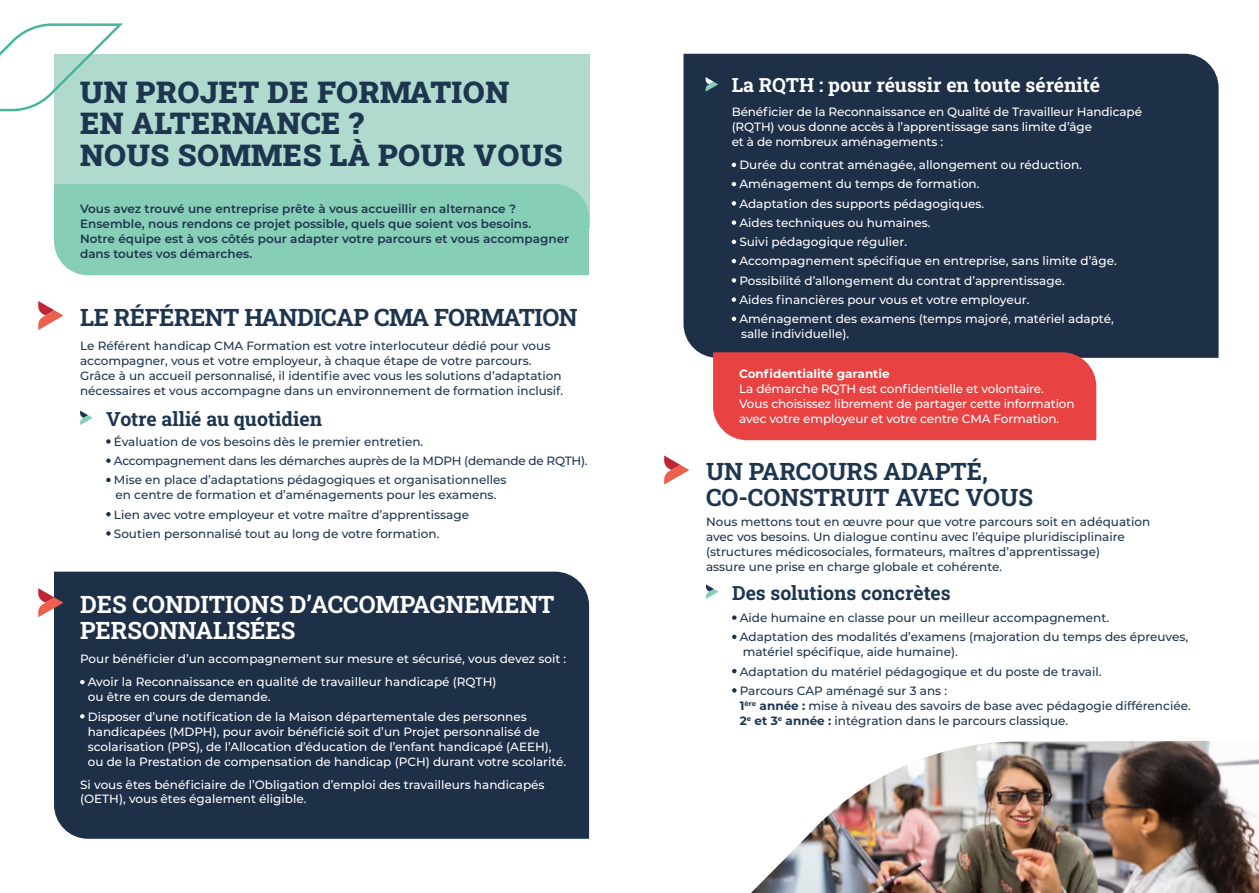
<style>
.page{position:relative;width:1259px;height:893px;background:#fff}
.page>*{position:absolute;margin:0;border:0;box-sizing:border-box;transform-origin:0 0}
.t1{font:900 30px "Roboto Slab";letter-spacing:.02em;color:#1e3550}
.t2{font:700 24px "Roboto Slab";color:#fff}
.t3{font:700 24px/25.5px "Roboto Slab";color:#1e3550}
.t4{font:700 24px "Roboto Slab";letter-spacing:-.02em;color:#1e3550}
.t5{font:700 19.5px "Roboto Slab";color:#1e3550}
.t6{font:700 19.5px "Roboto Slab";color:#fff}
.t7{font:500 12px/15px "Montserrat";color:#fff}
.t8{font:500 12px/15px "Montserrat";color:#1e3550}
.t9{font:600 12px/15px "Montserrat";color:#1e3550}
.t10{font:500 12px "Montserrat";letter-spacing:-.02em;color:#1e3550}
.t11{font:700 12px "Montserrat";color:#fff}
.s1{font-weight:700}
</style>
<div class="page">
<div style="left:683px;top:54px;width:535px;height:304px;background:#1e2f48"></div>
<div style="left:54px;top:572px;width:535px;height:267px;background:#1e2f48"></div>
<div style="left:713px;top:352px;width:383px;height:88px;background:#e84242"></div>
<svg style="left:38px;top:301px;width:25px;height:29px"></svg>
<svg style="left:38px;top:588px;width:25px;height:29px"></svg>
<svg style="left:664px;top:455px;width:25px;height:30px"></svg>
<svg style="left:80px;top:411px;width:13px;height:14px"></svg>
<div style="left:54px;top:54px;width:535px;height:173px;background:#b0dacd"></div>
<div style="left:54px;top:184px;width:535px;height:91px;background:#87ceb6"></div>
<svg style="left:106px;top:439px;width:5px;height:5px"></svg>
<svg style="left:106px;top:458px;width:5px;height:5px"></svg>
<svg style="left:106px;top:478px;width:5px;height:4px"></svg>
<svg style="left:106px;top:512px;width:5px;height:4px"></svg>
<svg style="left:106px;top:531px;width:5px;height:5px"></svg>
<svg style="left:80px;top:680px;width:5px;height:4px"></svg>
<svg style="left:80px;top:714px;width:5px;height:5px"></svg>
<svg style="left:731px;top:163px;width:5px;height:4px"></svg>
<svg style="left:731px;top:182px;width:5px;height:4px"></svg>
<svg style="left:731px;top:201px;width:5px;height:5px"></svg>
<svg style="left:731px;top:220px;width:5px;height:5px"></svg>
<svg style="left:731px;top:240px;width:5px;height:4px"></svg>
<svg style="left:731px;top:259px;width:5px;height:4px"></svg>
<svg style="left:731px;top:278px;width:5px;height:5px"></svg>
<svg style="left:731px;top:297px;width:5px;height:5px"></svg>
<svg style="left:731px;top:317px;width:5px;height:4px"></svg>
<svg style="left:705px;top:77px;width:13px;height:15px"></svg>
<svg style="left:732px;top:615px;width:4px;height:5px"></svg>
<svg style="left:732px;top:635px;width:4px;height:4px"></svg>
<svg style="left:732px;top:669px;width:4px;height:4px"></svg>
<svg style="left:732px;top:688px;width:4px;height:5px"></svg>
<svg style="left:706px;top:584px;width:12px;height:15px"></svg>
<svg style="left:0;top:23px;width:123px;height:89px"></svg>
<img style="left:751px;top:741px;width:508px;height:152px">
<p class="t1" style="left:80px;top:71px;width:430px">UN PROJET DE FORMATION</p>
<p class="t1" style="left:80px;top:103px;width:285px">EN ALTERNANCE ?</p>
<p class="t1" style="left:80px;top:134px;width:484px">NOUS SOMMES LÀ POUR VOUS</p>
<p class="t9" style="left:80px;top:200px;width:490px">Vous avez trouvé une entreprise prête à vous accueillir en alternance ?<br>Ensemble, nous rendons ce projet possible, quels que soient vos besoins.<br>Notre équipe est à vos côtés pour adapter votre parcours et vous accompagner dans toutes vos démarches.</p>
<p class="t4" style="left:80px;top:301px;width:499px">LE RÉFÉRENT HANDICAP CMA FORMATION</p>
<p class="t8" style="left:80px;top:338px;width:484px">Le Référent handicap CMA Formation est votre interlocuteur dédié pour vous accompagner, vous et votre employeur, à chaque étape de votre parcours.<br>Grâce à un accueil personnalisé, il identifie avec vous les solutions d’adaptation nécessaires et vous accompagne dans un environnement de formation inclusif.</p>
<p class="t5" style="left:106px;top:405px;width:217px">Votre allié au quotidien</p>
<p class="t8" style="left:114px;top:434px;width:311px">Évaluation de vos besoins dès le premier entretien.</p>
<p class="t10" style="left:114px;top:452px;width:475px">Accompagnement dans les démarches auprès de la MDPH (demande de RQTH).</p>
<p class="t8" style="left:114px;top:472px;width:394px">Mise en place d’adaptations pédagogiques et organisationnelles</p>
<p class="t8" style="left:116px;top:487px;width:382px">en centre de formation et d’aménagements pour les examens.</p>
<p class="t8" style="left:114px;top:506px;width:357px">Lien avec votre employeur et votre maître d’apprentissage</p>
<p class="t8" style="left:114px;top:526px;width:327px">Soutien personnalisé tout au long de votre formation.</p>
<p class="t2" style="left:80px;top:588px;width:476px">DES CONDITIONS D’ACCOMPAGNEMENT</p>
<p class="t2" style="left:80px;top:613px;width:217px">PERSONNALISÉES</p>
<p class="t7" style="left:80px;top:651px;width:488px">Pour bénéficier d’un accompagnement sur mesure et sécurisé, vous devez soit :</p>
<p class="t7" style="left:88px;top:674px;width:410px">Avoir la Reconnaissance en qualité de travailleur handicapé (RQTH)</p>
<p class="t7" style="left:88px;top:689px;width:184px">ou être en cours de demande.</p>
<p class="t7" style="left:88px;top:708px;width:440px">Disposer d’une notification de la Maison départementale des personnes</p>
<p class="t7" style="left:88px;top:723px;width:453px">handicapées (MDPH), pour avoir bénéficié soit d’un Projet personnalisé de</p>
<p class="t7" style="left:88px;top:738px;width:465px">scolarisation (PPS), de l’Allocation d’éducation de l’enfant handicapé (AEEH),</p>
<p class="t7" style="left:88px;top:753px;width:480px">ou de la Prestation de compensation de handicap (PCH) durant votre scolarité.</p>
<p class="t7" style="left:80px;top:777px;width:466px;line-height:14.4px">Si vous êtes bénéficiaire de l’Obligation d’emploi des travailleurs handicapés (OETH), vous êtes également éligible.</p>
<p class="t6" style="left:731px;top:71px;width:370px">La RQTH : pour réussir en toute sérénité</p>
<p class="t7" style="left:731px;top:104px;width:412px">Bénéficier de la Reconnaissance en Qualité de Travailleur Handicapé (RQTH) vous donne accès à l’apprentissage sans limite d’âge<br>et à de nombreux aménagements :</p>
<p class="t7" style="left:739px;top:157px;width:344px">Durée du contrat aménagée, allongement ou réduction.</p>
<p class="t7" style="left:739px;top:176px;width:242px">Aménagement du temps de formation.</p>
<p class="t7" style="left:739px;top:195px;width:246px">Adaptation des supports pédagogiques.</p>
<p class="t7" style="left:739px;top:215px;width:193px">Aides techniques ou humaines.</p>
<p class="t7" style="left:739px;top:234px;width:169px">Suivi pédagogique régulier.</p>
<p class="t7" style="left:739px;top:253px;width:379px">Accompagnement spécifique en entreprise, sans limite d’âge.</p>
<p class="t7" style="left:739px;top:272px;width:327px">Possibilité d’allongement du contrat d’apprentissage.</p>
<p class="t7" style="left:739px;top:292px;width:292px">Aides financières pour vous et votre employeur.</p>
<p class="t7" style="left:739px;top:311px;width:376px">Aménagement des examens (temps majoré, matériel adapté,</p>
<p class="t7" style="left:741px;top:326px;width:110px">salle individuelle).</p>
<p class="t11" style="left:739px;top:365px;width:152px">Confidentialité garantie</p>
<p class="t7" style="left:739px;top:381px;width:337px">La démarche RQTH est confidentielle et volontaire.<br>Vous choisissez librement de partager cette information avec votre employeur et votre centre CMA Formation.</p>
<p class="t3" style="left:706px;top:458px;width:329px">UN PARCOURS ADAPTÉ,<br>CO-CONSTRUIT AVEC VOUS</p>
<p class="t8" style="left:706px;top:514px;width:446px">Nous mettons tout en œuvre pour que votre parcours soit en adéquation avec vos besoins. Un dialogue continu avec l’équipe pluridisciplinaire (structures médicosociales, formateurs, maîtres d’apprentissage)<br>assure une prise en charge globale et cohérente.</p>
<p class="t5" style="left:732px;top:579px;width:220px">Des solutions concrètes</p>
<p class="t8" style="left:740px;top:610px;width:371px">Aide humaine en classe pour un meilleur accompagnement.</p>
<p class="t8" style="left:740px;top:629px;width:450px">Adaptation des modalités d’examens (majoration du temps des épreuves,</p>
<p class="t8" style="left:742px;top:644px;width:217px">matériel spécifique, aide humaine).</p>
<p class="t8" style="left:740px;top:663px;width:363px">Adaptation du matériel pédagogique et du poste de travail.</p>
<p class="t8" style="left:740px;top:682px;width:209px">Parcours CAP aménagé sur 3 ans :</p>
<p class="t8" style="left:740px;top:697px;width:452px"><span class="s1">1</span><sup>ère</sup> <span class="s1">année :</span> mise à niveau des savoirs de base avec pédagogie différenciée.</p>
<p class="t8" style="left:740px;top:712px;width:330px"><span class="s1">2</span><sup>e</sup> <span class="s1">et 3</span><sup>e</sup> <span class="s1">année :</span> intégration dans le parcours classique.</p>
</div>
